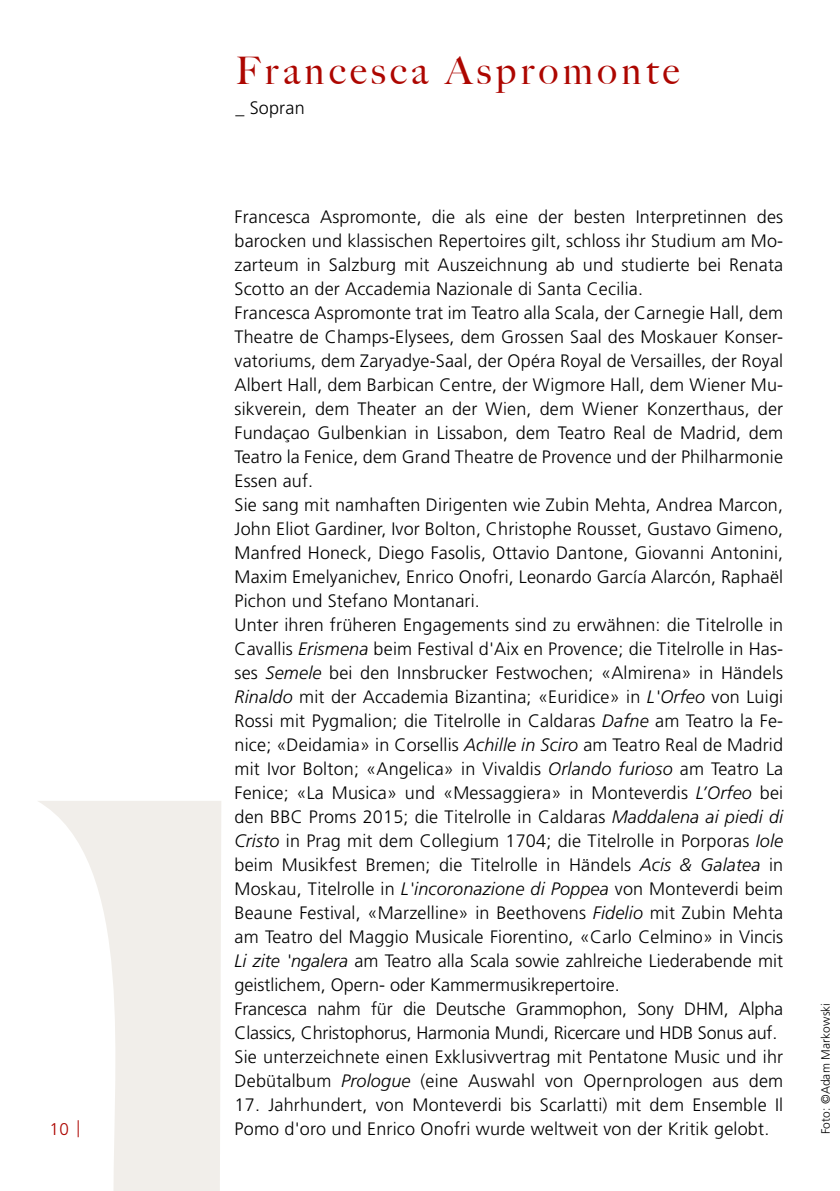
<style>
.page{position:relative;width:840px;height:1191px;background:#fff}
.page>*{position:absolute;margin:0;border:0;box-sizing:border-box;transform-origin:0 0}
.t1{font:500 38px "Big Caslon";letter-spacing:.12em;color:#ad0600}
.t2{font:300 18px/24px "Frutiger LT Std";letter-spacing:.01em;color:#000}
.t3{font:300 17px "Frutiger LT Std";color:#ad0600}
.t4{font:300 12px "Frutiger LT Std";letter-spacing:.01em;color:#000}
.s1{font-style:italic}
</style>
<div class="page">
<svg style="left:38px;top:801px;width:183px;height:390px;fill:#f1eeea"></svg>
<p class="t3" style="left:50px;top:1119px;width:21px">10</p>
<h1 class="t1" style="left:235px;top:40px;width:445px">Francesca Aspromonte</h1>
<p class="t2" style="left:235px;top:96px;width:71px">_ Sopran</p>
<p class="t2" style="left:234px;top:205px;width:550px">Francesca Aspromonte, die als eine der besten Interpretinnen des barocken und klassischen Repertoires gilt, schloss ihr Studium am Mo&shy;zarteum in Salzburg mit Auszeichnung ab und studierte bei Renata Scotto an der Accademia Nazionale di Santa Cecilia.<br>Francesca Aspromonte trat im Teatro alla Scala, der Carnegie Hall, dem Theatre de Champs-Elysees, dem Grossen Saal des Moskauer Konser&shy;vatoriums, dem Zaryadye-Saal, der Opéra Royal de Versailles, der Royal Albert Hall, dem Barbican Centre, der Wigmore Hall, dem Wiener Mu&shy;sikverein, dem Theater an der Wien, dem Wiener Konzerthaus, der Fundaçao Gulbenkian in Lissabon, dem Teatro Real de Madrid, dem Teatro la Fenice, dem Grand Theatre de Provence und der Philharmonie Essen auf.<br>Sie sang mit namhaften Dirigenten wie Zubin Mehta, Andrea Marcon, John Eliot Gardiner, Ivor Bolton, Christophe Rousset, Gustavo Gimeno, Manfred Honeck, Diego Fasolis, Ottavio Dantone, Giovanni Antonini, Maxim Emelyanichev, Enrico Onofri, Leonardo García Alarcón, Raphaël Pichon und Stefano Montanari.<br>Unter ihren früheren Engagements sind zu erwähnen: die Titelrolle in Cavallis <span class="s1">Erismena</span> beim Festival d'Aix en Provence; die Titelrolle in Has&shy;ses <span class="s1">Semele</span> bei den Innsbrucker Festwochen; «Almirena» in Händels <span class="s1">Rinaldo</span> mit der Accademia Bizantina; «Euridice» in <span class="s1">L'Orfeo</span> von Luigi Rossi mit Pygmalion; die Titelrolle in Caldaras <span class="s1">Dafne</span> am Teatro la Fe&shy;nice; «Deidamia» in Corsellis <span class="s1">Achille in Sciro</span> am Teatro Real de Madrid mit Ivor Bolton; «Angelica» in Vivaldis <span class="s1">Orlando furioso</span> am Teatro La Fenice; «La Musica» und «Messaggiera» in Monteverdis <span class="s1">L’Orfeo</span> bei den BBC Proms 2015; die Titelrolle in Caldaras <span class="s1">Maddalena ai piedi di Cristo</span> in Prag mit dem Collegium 1704; die Titelrolle in Porporas <span class="s1">Iole </span>beim Musikfest Bremen; die Titelrolle in Händels <span class="s1">Acis &amp; Galatea</span> in Moskau, Titelrolle in <span class="s1">L'incoronazione di Poppea</span> von Monteverdi beim Beaune Festival, «Marzelline» in Beethovens <span class="s1">Fidelio</span> mit Zubin Mehta am Teatro del Maggio Musicale Fiorentino, «Carlo Celmino» in Vincis <span class="s1">Li zite 'ngalera</span> am Teatro alla Scala sowie zahlreiche Liederabende mit geistlichem, Opern- oder Kammermusikrepertoire.<br>Francesca nahm für die Deutsche Grammophon, Sony DHM, Alpha Classics, Christophorus, Harmonia Mundi, Ricercare und HDB Sonus auf.<br>Sie unterzeichnete einen Exklusivvertrag mit Pentatone Music und ihr Debütalbum <span class="s1">Prologue</span> (eine Auswahl von Opernprologen aus dem</p>
<p class="t2" style="left:234px;top:1093px;width:549px">17. Jahrhundert, von Monteverdi bis Scarlatti) mit dem Ensemble Il<br>Pomo d'oro und Enrico Onofri wurde weltweit von der Kritik gelobt.</p>
<p class="t4" style="left:818px;top:1134px;width:133px;rotate:-90deg">Foto: ©Adam Markowski</p>
</div>
